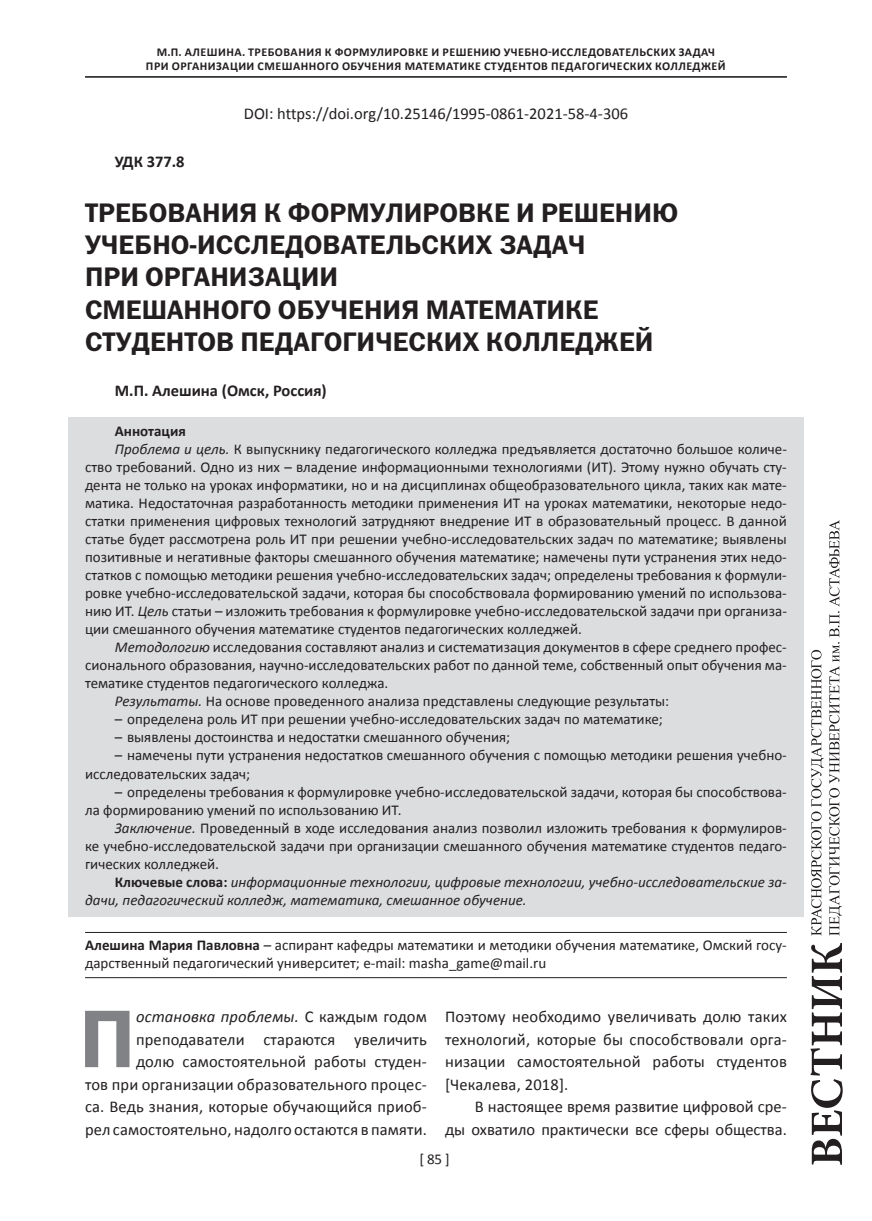
<style>
.page{position:relative;width:872px;height:1221px;background:#fff}
.page>*{position:absolute;margin:0;border:0;box-sizing:border-box;transform-origin:0 0}
.t1{font:82.05px "ez Franklin Goth Demi";color:#808285}
.t2{font:27px/32.4px "ez Franklin Goth Demi";color:#231f20}
.t3{font:16.5px/22.5px "Calibri";letter-spacing:.01em;color:#231f20;text-align:right}
.t4{font:700 16.5px "Calibri";color:#231f20}
.t5{font:15px/18px "Calibri";color:#231f20}
.t6{font:italic 15px/18px "Calibri";color:#231f20}
.t7{font:700 15px "Calibri";color:#231f20}
.t8{font:700 12px "Calibri";letter-spacing:.04em;color:#231f20}
.s1{font-style:italic}
.s2{font-weight:700;font-style:normal}
.s3{font-weight:700}
</style>
<div class="page">
<svg style="left:811px;top:520px;width:31px;height:415px"></svg>
<svg style="left:810px;top:943px;width:32px;height:221px"></svg>
<div style="left:68px;top:417px;width:736px;height:500px;background:#dcdddf"></div>
<hr style="left:85px;top:76px;width:702px;height:1px;background:#231f20">
<hr style="left:85px;top:77px;width:702px;height:1px;background:#231f20">
<hr style="left:85px;top:932px;width:702px;height:1px;background:#231f20">
<hr style="left:85px;top:977px;width:702px;height:1px;background:#231f20">
<p class="t8" style="left:157px;top:45px;width:302px">М.П. Алешина. ТРЕБОВАНИЯ К ФОРМУЛИ РОВКЕ И РЕШЕНИ</p>
<p class="t8" style="left:490px;top:45px;width:227px">Ю УЧЕБНО-ИССЛЕДОВАТЕЛ ЬСКИХ ЗАДАЧ</p>
<p class="t8" style="left:146px;top:58px;width:234px">ПРИ ОРГАНИЗАЦИИ СМЕШАННОГО ОБУЧЕНИ</p>
<p class="t8" style="left:394px;top:58px;width:284px">Я МАТЕМАТИКЕ СТУДЕНТОВ ПЕДАГОГИЧЕСКИХ КОЛЛЕ</p>
<p class="t8" style="left:692px;top:58px;width:35px">ДЖЕЙ</p>
<p class="t3" style="left:244px;top:102px;width:386px">DOI: https://doi.org/10.25146/1995-0861-2021-58-4-306</p>
<p class="t4" style="left:115px;top:150px;width:71px">УДК 377.8</p>
<h2 class="t2" style="left:85px;top:195px;width:594px">ТРЕБОВАНИЯ К ФОРМУЛИРОВКЕ И РЕШЕНИЮ<br>УЧЕБНО-ИССЛЕДОВАТЕЛЬСКИХ ЗАДАЧ<br>ПРИ ОРГАНИЗАЦИИ<br>СМЕШАННОГО ОБУЧЕНИЯ МАТЕМАТИКЕ<br>СТУДЕНТОВ ПЕДАГОГИЧЕСКИХ КОЛЛЕДЖЕЙ</h2>
<p class="t4" style="left:115px;top:380px;width:213px">М.П. Алешина (Омск, Россия)</p>
<p class="t7" style="left:115px;top:422px;width:72px">Аннотация</p>
<p class="t5" style="left:115px;top:440px;width:673px"><span class="s1">Проблема и цель.</span> К выпускнику педагогического колледжа предъявляется достаточно большое количе-</p>
<p class="t5" style="left:85px;top:458px;width:703px">ство требований. Одно из них – владение информационными технологиями (ИТ). Этому нужно обучать сту-</p>
<p class="t5" style="left:85px;top:476px;width:703px">дента не только на уроках информатики, но и на дисциплинах общеобразовательного цикла, таких как мате-</p>
<p class="t5" style="left:85px;top:494px;width:703px">матика. Недостаточная разработанность методики применения ИТ на уроках математики, некоторые недо-</p>
<p class="t5" style="left:85px;top:512px;width:703px">статки применения цифровых технологий затрудняют внедрение ИТ в образовательный процесс. В данной</p>
<p class="t5" style="left:85px;top:530px;width:703px">статье будет рассмотрена роль ИТ при решении учебно-исследовательских задач по математике; выявлены</p>
<p class="t5" style="left:85px;top:548px;width:703px">позитивные и негативные факторы смешанного обучения математике; намечены пути устранения этих недо-</p>
<p class="t5" style="left:85px;top:566px;width:703px">статков с помощью методики решения учебно-исследовательских задач; определены требования к формули-</p>
<p class="t5" style="left:85px;top:584px;width:703px">ровке учебно-исследовательской задачи, которая бы способствовала формированию умений по использова-</p>
<p class="t5" style="left:85px;top:602px;width:703px">нию ИТ. <span class="s1">Цель</span> статьи – изложить требования к формулировке учебно-исследовательской задачи при организа-</p>
<p class="t5" style="left:85px;top:620px;width:498px">ции смешанного обучения математике студентов педагогических колледжей.</p>
<p class="t5" style="left:115px;top:638px;width:673px"><span class="s1">Методологию</span> исследования составляют анализ и систематизация документов в сфере среднего профес-</p>
<p class="t5" style="left:85px;top:656px;width:703px">сионального образования, научно-исследовательских работ по данной теме, собственный опыт обучения ма-</p>
<p class="t5" style="left:85px;top:674px;width:305px">тематике студентов педагогического колледжа.</p>
<p class="t5" style="left:115px;top:692px;width:556px"><span class="s1">Результаты.</span> На основе проведенного анализа представлены следующие результаты:</p>
<p class="t5" style="left:115px;top:710px;width:549px">– определена роль ИТ при решении учебно-исследовательских задач по математике;</p>
<p class="t5" style="left:115px;top:728px;width:397px">– выявлены достоинства и недостатки смешанного обучения;</p>
<p class="t5" style="left:85px;top:746px;width:703px;text-indent:30px">– намечены пути устранения недостатков смешанного обучения с помощью методики решения учебно&shy;исследовательских задач;</p>
<p class="t5" style="left:85px;top:782px;width:703px;text-indent:30px">– определены требования к формулировке учебно-исследовательской задачи, которая бы способствова&shy;ла формированию умений по использованию ИТ.</p>
<p class="t5" style="left:85px;top:818px;width:703px;text-align:justify;text-indent:30px"><span class="s1">Заключение.</span> Проведенный в ходе исследования анализ позволил изложить требования к формулиров&shy;ке учебно-исследовательской задачи при организации смешанного обучения математике студентов педаго&shy;гических колледжей.</p>
<p class="t6" style="left:85px;top:872px;width:703px;text-indent:30px"><span class="s2">Ключевые слова:</span> информационные технологии, цифровые технологии, учебно-исследовательские за&shy;дачи, педагогический колледж, математика, смешанное обучение.</p>
<p class="t5" style="left:85px;top:935px;width:703px"><span class="s3">Алешина Мария Павловна</span> – аспирант кафедры математики и методики обучения математике, Омский госу&shy;дарственный педагогический университет; e-mail: masha_game@mail.ru</p>
<p class="t3" style="left:85px;top:1005px;width:343px"><span class="s1">остановка проблемы.</span> С каждым годом преподаватели стараются увеличить<br>долю самостоятельной работы студен-<br>тов при организации образовательного процес&shy;са. Ведь знания, которые обучающийся приоб&shy;рел самостоятельно, надолго остаются в памяти.</p>
<p class="t3" style="left:445px;top:1005px;width:343px;text-align:justify">Поэтому необходимо увеличивать долю таких технологий, которые бы способствовали орга&shy;низации самостоятельной работы студентов [Чекалева, 2018].</p>
<h1 class="t1" style="left:79px;top:992px;width:57px">П</h1>
<p class="t3" style="left:445px;top:1095px;width:343px">В настоящее время развитие цифровой сре-<br>ды охватило практически все сферы общества.</p>
<p class="t5" style="left:419px;top:1149px;width:32px">[ 85 ]</p>
</div>
